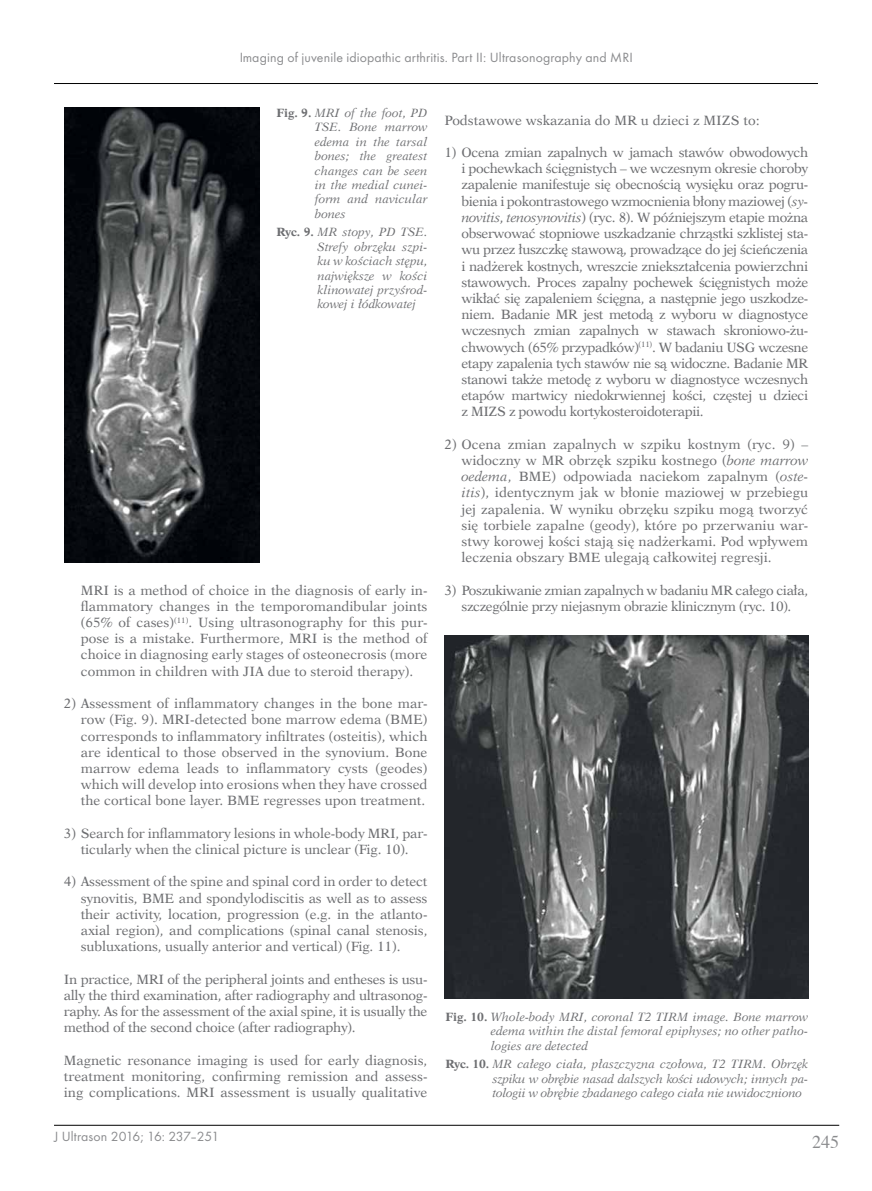
<style>
.page{position:relative;width:872px;height:1191px;background:#fff}
.page>*{position:absolute;margin:0;border:0;box-sizing:border-box;transform-origin:0 0}
.t1{font:18px "Times";color:#6d6e71}
.t2{font:13.8px "Futura TCE";letter-spacing:.01em;color:#6d6e71}
.t3{font:13.5px/16.2px "Dutch 823 EU";letter-spacing:-.01em;color:#6d6e71;text-align:justify}
.t4{font:13.5px/16.2px "Dutch 823 EU";letter-spacing:-.03em;color:#6d6e71;text-align:center}
.t5{font:italic 12px/14.4px "Dutch 823 EU";color:#6d6e71;text-align:justify}
.s1{font-weight:700;font-style:normal}
.s2{font-style:italic}
</style>
<div class="page">
<hr style="left:54px;top:1125px;width:785px;height:1px;background:#000">
<hr style="left:54px;top:83px;width:764px;height:1px;background:#000">
<img style="left:444px;top:636px;width:364px;height:362px">
<img style="left:65px;top:108px;width:194px;height:455px">
<p class="t2" style="left:239px;top:49px;width:395px">Imaging of juvenile idiopathic arthritis. Part II: Ultrasonography and MRI</p>
<p class="t5" style="left:315px;top:106px;width:114px;text-indent:-38px"><span class="s1">Fig. 9.</span> MRI of the foot, PD TSE. Bone marrow edema in the tarsal bones; the greatest changes can be seen in the medial cunei&shy;form and navicular bones</p>
<p class="t5" style="left:317px;top:225px;width:111px;text-indent:-41px"><span class="s1">Ryc. 9.</span> MR stopy, PD TSE.<br>Strefy obrzęku szpi&shy;ku w kościach stępu, największe w kości klinowatej przyśrod&shy;kowej i łódkowatej</p>
<p class="t3" style="left:81px;top:582px;width:348px">MRI is a method of choice in the diagnosis of early in&shy;flammatory changes in the temporomandibular joints (65% of cases)<sup>(11)</sup>. Using ultrasonography for this pur&shy;pose is a mistake. Furthermore, MRI is the method of choice in diagnosing early stages of osteonecrosis (more common in children with JIA due to steroid therapy).</p>
<p class="t3" style="left:81px;top:695px;width:348px;text-indent:-17px">2) Assessment of inflammatory changes in the bone mar&shy;row (Fig. 9). MRI-detected bone marrow edema (BME) corresponds to inflammatory infiltrates (osteitis), which are identical to those observed in the synovium. Bone marrow edema leads to inflammatory cysts (geodes) which will develop into erosions when they have crossed the cortical bone layer. BME regresses upon treatment.</p>
<p class="t3" style="left:64px;top:825px;width:365px;text-align:center">3) Search for inflammatory lesions in whole-body MRI, par&shy;ticularly when the clinical picture is unclear (Fig. 10).</p>
<p class="t3" style="left:81px;top:873px;width:348px;text-indent:-17px">4) Assessment of the spine and spinal cord in order to detect synovitis, BME and spondylodiscitis as well as to assess their activity, location, progression (e.g. in the atlanto&shy;axial region), and complications (spinal canal stenosis, subluxations, usually anterior and vertical) (Fig. 11).</p>
<p class="t3" style="left:64px;top:971px;width:365px">In practice, MRI of the peripheral joints and entheses is usu&shy;ally the third examination, after radiography and ultrasonog&shy;raphy. As for the assessment of the axial spine, it is usually the method of the second choice (after radiography).</p>
<p class="t3" style="left:64px;top:1052px;width:365px">Magnetic resonance imaging is used for early diagnosis, treatment monitoring, confirming remission and assess&shy;ing complications. MRI assessment is usually qualitative</p>
<p class="t2" style="left:54px;top:1128px;width:167px">J Ultrason 2016; 16: 237–251</p>
<p class="t3" style="left:444px;top:112px;width:317px">Podstawowe wskazania do MR u dzieci z MIZS to:</p>
<p class="t3" style="left:461px;top:144px;width:348px;text-indent:-17px">1) Ocena zmian zapalnych w jamach stawów obwodowych i pochewkach ścięgnistych – we wczesnym okresie choroby zapalenie manifestuje się obecnością wysięku oraz pogru&shy;bienia i pokontrastowego wzmocnienia błony maziowej (<span class="s2">sy&shy;novitis, tenosynovitis</span>) (ryc. 8). W późniejszym etapie można obserwować stopniowe uszkadzanie chrząstki szklistej sta&shy;wu przez łuszczkę stawową, prowadzące do jej ścieńczenia i nadżerek kostnych, wreszcie zniekształcenia powierzchni stawowych. Proces zapalny pochewek ścięgnistych może wikłać się zapaleniem ścięgna, a następnie jego uszkodze&shy;niem. Badanie MR jest metodą z wyboru w diagnostyce wczesnych zmian zapalnych w stawach skroniowo-żu&shy;chwowych (65% przypadków)<sup>(11)</sup>. W badaniu USG wczesne etapy zapalenia tych stawów nie są widoczne. Badanie MR stanowi także metodę z wyboru w diagnostyce wczesnych etapów martwicy niedokrwiennej kości, częstej u dzieci z MIZS z powodu kortykosteroidoterapii.</p>
<p class="t3" style="left:461px;top:436px;width:348px;text-indent:-17px">2) Ocena zmian zapalnych w szpiku kostnym (ryc. 9) – widoczny w MR obrzęk szpiku kostnego (<span class="s2">bone marrow oedema</span>, BME) odpowiada naciekom zapalnym (<span class="s2">oste&shy;itis</span>), identycznym jak w błonie maziowej w przebiegu jej zapalenia. W wyniku obrzęku szpiku mogą tworzyć się torbiele zapalne (geody), które po przerwaniu war&shy;stwy korowej kości stają się nadżerkami. Pod wpływem leczenia obszary BME ulegają całkowitej regresji.</p>
<p class="t4" style="left:444px;top:582px;width:365px">3) Poszukiwanie zmian zapalnych w badaniu MR całego ciała, szczególnie przy niejasnym obrazie klinicznym (ryc. 10).</p>
<p class="t5" style="left:491px;top:1009px;width:319px;text-indent:-45px"><span class="s1">Fig. 10.</span> Whole-body MRI, coronal T2 TIRM image. Bone marrow edema within the distal femoral epiphyses; no other patho&shy;logies are detected</p>
<p class="t5" style="left:492px;top:1057px;width:317px;text-indent:-47px"><span class="s1">Ryc. 10.</span> MR całego ciała, płaszczyzna czołowa, T2 TIRM. Obrzęk szpiku w obrębie nasad dalszych kości udowych; innych pa&shy;tologii w obrębie zbadanego całego ciała nie uwidoczniono</p>
<h1 class="t1" style="left:812px;top:1125px;width:28px">245</h1>
</div>
